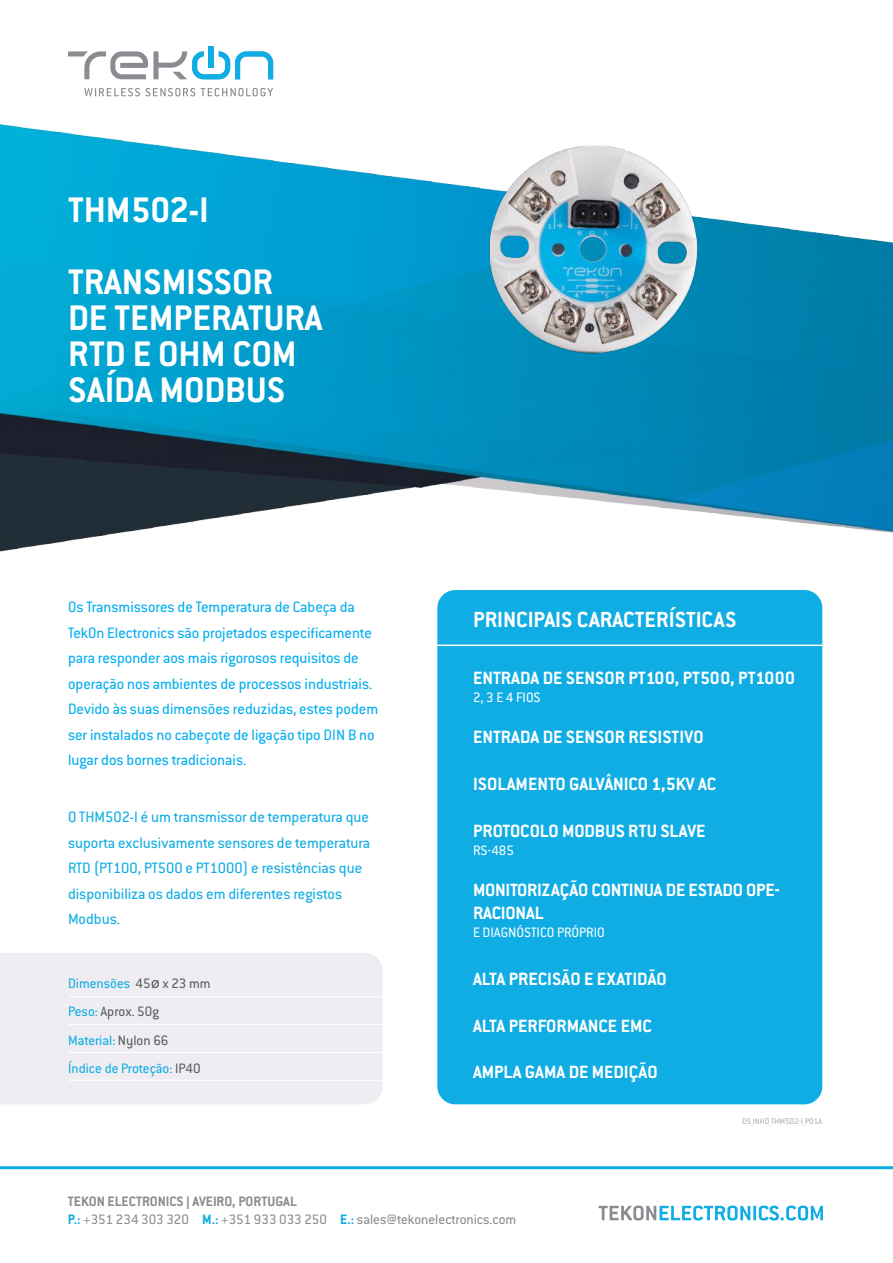
<style>
.page{position:relative;width:893px;height:1263px;background:#fff}
.page>*{position:absolute;margin:0;border:0;box-sizing:border-box;transform-origin:0 0}
.t1{font:700 39px/36px "Conduit ITC Pro";color:#fff}
.t2{font:700 24px "Conduit ITC Pro";color:#fff}
.t3{font:700 19.5px/23.4px "Conduit ITC Pro";color:#fff}
.t4{font:16.5px/25.5px "Conduit ITC Pro";color:#00aeef}
.t5{font:16.5px/25.5px "Conduit ITC Pro";color:#0fade4}
.t6{font:15px/18px "Conduit ITC Pro";color:#898c90}
.t7{font:15px/28.5px "Conduit ITC Pro";color:#0fade4}
.t8{font:15px "Conduit ITC Pro";color:#fff}
.t9{font:9px "Conduit ITC Pro";color:#afafae}
.s1{color:#595d5f}
.s2{font-family:"Arial";color:#595d5f}
.s3{font-weight:700}
.s4{font-family:"Arial";font-weight:700;font-size:13.5px}
.s5{font-weight:700;color:#0fade4}
</style>
<div class="page">
<img style="left:0;top:61px;width:274px;height:491px">
<div style="left:437px;top:590px;width:385px;height:514px;background:#0fade4;border-radius:18px"></div>
<div style="left:0;top:953px;width:383px;height:151px;background:#efedf1"></div>
<hr style="left:68px;top:996px;width:342px;height:1px;background:#fff">
<hr style="left:68px;top:1024px;width:342px;height:1px;background:#fff">
<hr style="left:68px;top:1052px;width:342px;height:1px;background:#fff">
<hr style="left:68px;top:1080px;width:342px;height:1px;background:#fff">
<hr style="left:437px;top:644px;width:388px;height:2px;background:#fff">
<svg style="left:0;top:1166px;width:893px;height:3px;background:#1eb2e5"></svg>
<svg style="left:68px;top:46px;width:205px;height:33px"></svg>
<svg style="left:84px;top:88px;width:111px;height:8px"></svg>
<svg style="left:201px;top:88px;width:72px;height:8px"></svg>
<svg style="left:599px;top:1205px;width:151px;height:15px"></svg>
<hr style="left:753px;top:1206px;width:3px;height:14px;background:#0fade4">
<svg style="left:759px;top:1205px;width:64px;height:15px"></svg>
<img style="left:262px;top:96px;width:631px;height:456px">
<h1 class="t1" style="left:68px;top:174px;width:207px;line-height:72px">THM502-I<br>TRANSMISSOR</h1>
<h1 class="t1" style="left:68px;top:300px;width:256px">DE TEMPERATURA<br>RTD E OHM COM<br>SAÍDA MODBUS</h1>
<p class="t4" style="left:68px;top:594px;width:312px">Os Transmissores de Temperatura de Cabeça da TekOn Electronics são projetados especificamente para responder aos mais rigorosos requisitos de operação nos ambientes de processos industriais.<br>Devido às suas dimensões reduzidas, estes podem ser instalados no cabeçote de ligação tipo DIN B no lugar dos bornes tradicionais.</p>
<p class="t5" style="left:68px;top:804px;width:304px">O THM502-I é um transmissor de temperatura que suporta exclusivamente sensores de temperatura RTD (PT100, PT500 e PT1000) e resistências que disponibiliza os dados em diferentes registos Modbus.</p>
<p class="t7" style="left:68px;top:969px;width:144px">Dimensões <span class="s1">45</span><span class="s2">ø</span> <span class="s1">x 23 mm<br></span>Peso: <span class="s1">Aprox. 50g<br></span>Material: <span class="s1">Nylon 66<br></span>Índice de Proteção: <span class="s1">IP40</span></p>
<h2 class="t2" style="left:473px;top:606px;width:265px">PRINCIPAIS CARACTERÍSTICAS</h2>
<p class="t3" style="left:473px;top:665px;width:324px">ENTRADA DE SENSOR PT100, PT500, PT1000</p>
<p class="t8" style="left:473px;top:688px;width:69px">2, 3 E 4 FIOS</p>
<p class="t3" style="left:473px;top:725px;width:232px">ENTRADA DE SENSOR RESISTIVO</p>
<p class="t3" style="left:473px;top:772px;width:245px">ISOLAMENTO GALVÂNICO 1,5KV AC</p>
<p class="t3" style="left:473px;top:818px;width:234px">PROTOCOLO MODBUS RTU SLAVE</p>
<p class="t8" style="left:473px;top:841px;width:42px">RS-485</p>
<p class="t3" style="left:473px;top:878px;width:308px">MONITORIZAÇÃO CONTINUA DE ESTADO OPE-<br>RACIONAL</p>
<p class="t8" style="left:473px;top:924px;width:133px">E DIAGNÓSTICO PRÓPRIO</p>
<p class="t3" style="left:473px;top:967px;width:195px">ALTA PRECISÃO E EXATIDÃO</p>
<p class="t3" style="left:473px;top:1013px;width:180px">ALTA PERFORMANCE EMC</p>
<p class="t3" style="left:473px;top:1060px;width:186px">AMPLA GAMA DE MEDIÇÃO</p>
<p class="t9" style="left:742px;top:1117px;width:82px">DS_INHD_THM502-I_P01A</p>
<p class="t6" style="left:68px;top:1192px;width:450px"><span class="s3">TEKON ELECTRONICS</span> <span class="s4">|</span> <span class="s3">AVEIRO, PORTUGAL<br></span><span class="s5">P.:</span> +351 234 303 320 <span class="s5">M.:</span> +351 933 033 250 <span class="s5">E.:</span> sales@tekonelectronics.com</p>
</div>
